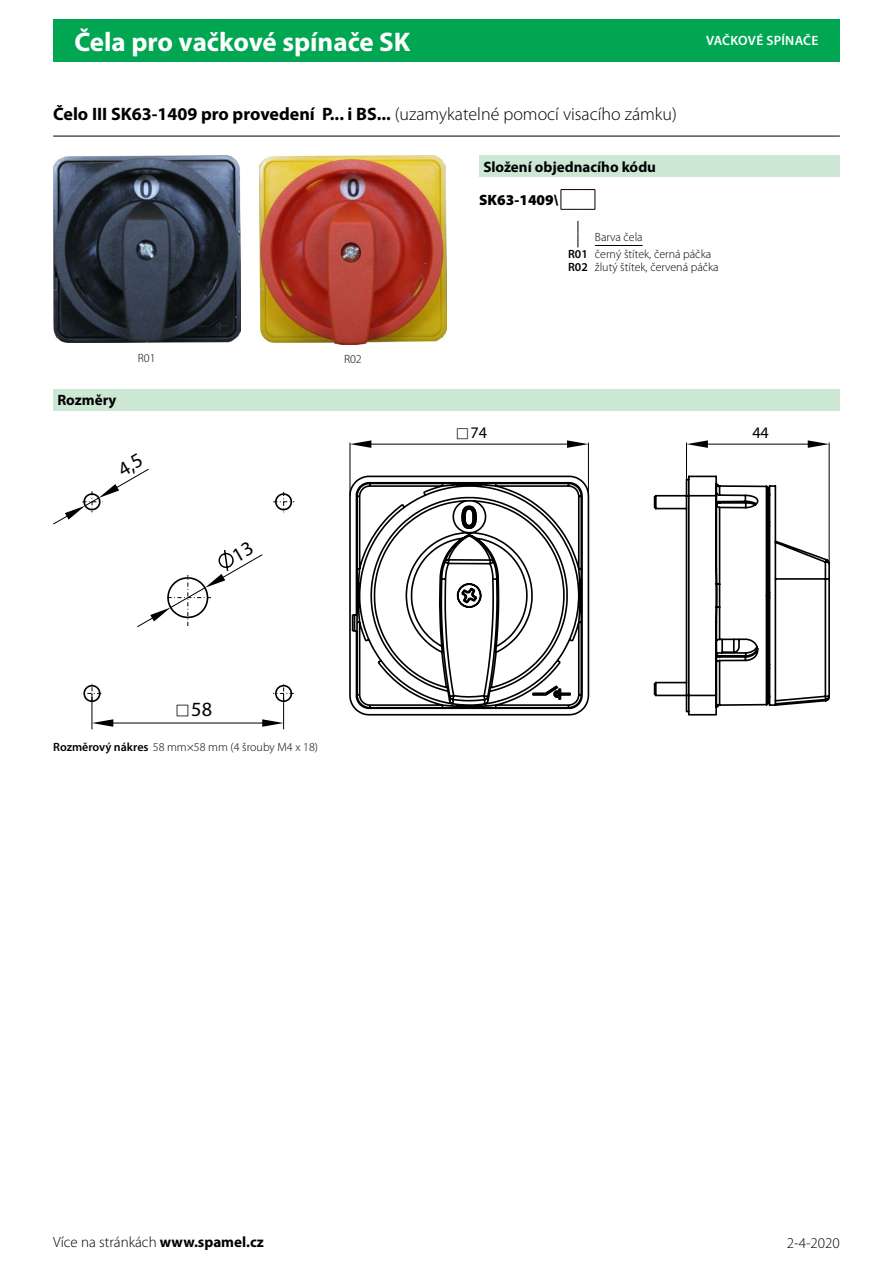
<style>
.page{position:relative;width:893px;height:1263px;background:#fff}
.page>*{position:absolute;margin:0;border:0;box-sizing:border-box;transform-origin:0 0}
.t1{font:700 27px "Myriad Pro";color:#fff}
.Cecha_Wymiary{font:20.25px "Myriad Pro";color:#000}
.t2{font:700 18px "Myriad Pro";color:#000}
.Cecha_Wymiary-2{font:16.2px "Myriad Pro";color:#000}
.t3{font:300 15px "Myriad Pro";color:#000}
.Überschrift{font:700 15px "Myriad Pro";color:#000}
.TS_Bestellschlüssel{font:900 15px "Myriad Pro";color:#000}
.t4{font:600 13.5px "Myriad Pro";letter-spacing:.02em;color:#fff}
.TS_links{font:300 12px "Myriad Pro";color:#000}
.Text_semibold_podkre{font:300 12px "Myriad Pro";color:#000}
.TS_links_unterstrich{font:300 12px "Myriad Pro";color:#000}
.TS_fett_zentriert{font:600 12px "Myriad Pro";color:#000}
.Podpis_pod_zdjeciem{font:300 12px "Myriad Pro";color:#000}
.s1{font-weight:300}
.s2{font-weight:600}
.s3{font-weight:700}
</style>
<div class="page">
<div style="left:53px;top:19px;width:787px;height:43px;background:#00a651"></div>
<div style="left:479px;top:155px;width:361px;height:22px;background:#cce7d3"></div>
<svg style="left:561px;top:189px;width:35px;height:21px"></svg>
<svg style="left:578px;top:221px;width:1px;height:26px"></svg>
<hr style="left:595px;top:245px;width:48px;height:1px;background:#000">
<hr style="left:350px;top:443px;width:1px;height:52px;background:#000">
<hr style="left:588px;top:443px;width:1px;height:52px;background:#000">
<hr style="left:367px;top:444px;width:204px;height:1px;background:#000">
<svg style="left:350px;top:440px;width:21px;height:8px"></svg>
<svg style="left:567px;top:440px;width:21px;height:8px"></svg>
<hr style="left:686px;top:443px;width:1px;height:36px;background:#000">
<hr style="left:829px;top:443px;width:1px;height:120px;background:#000">
<hr style="left:703px;top:444px;width:109px;height:1px;background:#000">
<svg style="left:686px;top:440px;width:22px;height:8px"></svg>
<svg style="left:808px;top:440px;width:21px;height:8px"></svg>
<svg style="left:349px;top:475px;width:241px;height:241px"></svg>
<svg style="left:653px;top:475px;width:177px;height:241px"></svg>
<hr style="left:283px;top:694px;width:1px;height:35px;background:#000">
<hr style="left:92px;top:694px;width:1px;height:35px;background:#000">
<hr style="left:53px;top:136px;width:787px;height:1px;background:#000">
<div style="left:53px;top:389px;width:787px;height:21px;background:#cce7d3"></div>
<img style="left:53px;top:155px;width:187px;height:187px">
<img style="left:259px;top:155px;width:187px;height:189px">
<svg style="left:53px;top:468px;width:241px;height:259px"></svg>
<h1 class="t1" style="left:74px;top:24px;width:338px">Čela pro vačkové spínače SK</h1>
<p class="t4" style="left:706px;top:32px;width:114px">VAČKOVÉ SPÍNAČE</p>
<p class="t2" style="left:53px;top:102px;width:625px">Čelo III SK63-1409 pro provedení P... i BS... <span class="s1">(uzamykatelné pomocí visacího zámku)</span></p>
<p class="Überschrift" style="left:483px;top:157px;width:174px">Složení objednacího kódu</p>
<p class="TS_Bestellschlüssel" style="left:479px;top:190px;width:81px">SK63-1409\</p>
<p class="TS_links_unterstrich" style="left:595px;top:231px;width:49px">Barva čela</p>
<p class="TS_fett_zentriert" style="left:568px;top:246px;width:21px">R01</p>
<p class="TS_links" style="left:595px;top:247px;width:118px">černý štítek, černá páčka</p>
<p class="TS_fett_zentriert" style="left:568px;top:259px;width:21px">R02</p>
<p class="TS_links" style="left:595px;top:260px;width:125px">žlutý štítek, červená páčka</p>
<p class="Überschrift" style="left:57px;top:391px;width:61px">Rozměry</p>
<p class="Podpis_pod_zdjeciem" style="left:138px;top:351px;width:19px">R01</p>
<p class="Podpis_pod_zdjeciem" style="left:344px;top:353px;width:19px">R02</p>
<p class="Cecha_Wymiary" style="left:191px;top:697px;width:22px">58</p>
<p class="Text_semibold_podkre" style="left:53px;top:741px;width:266px"><span class="s2">Rozměrový nákres</span> 58 mm×58 mm (4 šrouby M4 x 18)</p>
<p class="Cecha_Wymiary-2" style="left:470px;top:423px;width:18px">74</p>
<p class="Cecha_Wymiary-2" style="left:752px;top:423px;width:18px">44</p>
<p class="t3" style="left:53px;top:1234px;width:212px">Více na stránkách <span class="s3">www.spamel.cz</span></p>
<p class="t3" style="left:787px;top:1234px;width:54px">2-4-2020</p>
</div>
